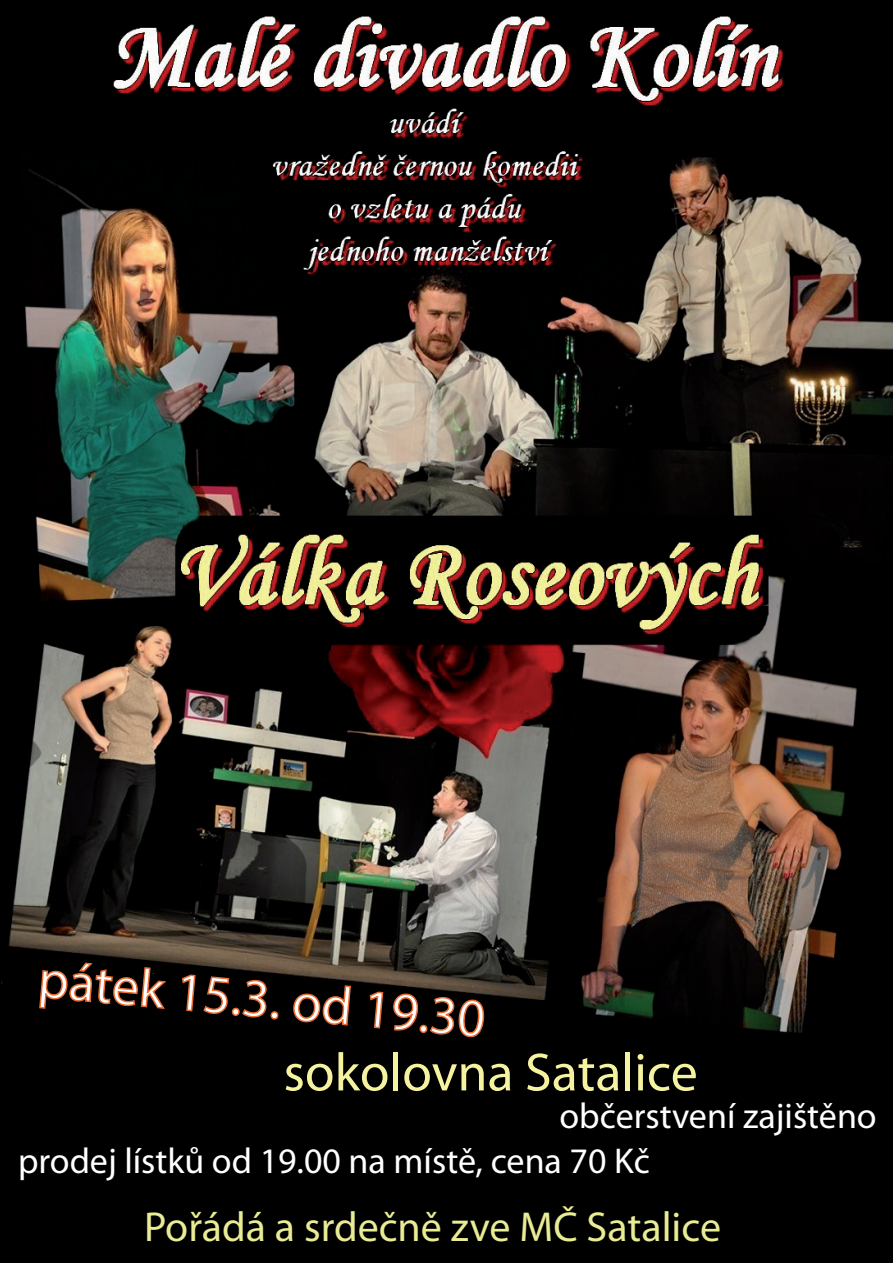
<style>
.page{position:relative;width:893px;height:1263px;background:#fff}
.page>*{position:absolute;margin:0;border:0;box-sizing:border-box;transform-origin:0 0}
.t1{font:54px "Myriad Pro";color:#fff}
.t2{font:54px "Myriad Pro";color:#f5f39f}
.t3{font:42px "Myriad Pro";color:#e9ec94}
.t4{font:36px "Myriad Pro";color:#fff}
</style>
<div class="page">
<img style="left:0;top:0;width:893px;height:1263px">
<svg style="left:38px;top:961px;width:130px;height:59px;background:#231007"></svg>
<svg style="left:181px;top:974px;width:15px;height:38px"></svg>
<svg style="left:202px;top:975px;width:28px;height:40px"></svg>
<div style="left:232px;top:1007px;width:8px;height:9px;border:2px solid #e86d33;border-radius:50%"></div>
<svg style="left:241px;top:979px;width:27px;height:40px"></svg>
<div style="left:270px;top:1011px;width:9px;height:9px;border:2px solid #e86d33;border-radius:50%"></div>
<svg style="left:292px;top:975px;width:60px;height:51px;background:#2a150b"></svg>
<svg style="left:369px;top:991px;width:15px;height:38px"></svg>
<svg style="left:392px;top:992px;width:28px;height:39px"></svg>
<div style="left:419px;top:1024px;width:9px;height:9px;border:2px solid #e86d33;border-radius:50%"></div>
<svg style="left:429px;top:996px;width:57px;height:43px;background:#2d1509"></svg>
<h1 class="t1" style="left:41px;top:946px;width:450px;rotate:5deg">pátek 15.3. od 19.30</h1>
<h1 class="t2" style="left:284px;top:1039px;width:416px">sokolovna Satalice</h1>
<p class="t4" style="left:560px;top:1094px;width:319px">občerstvení zajištěno</p>
<p class="t4" style="left:18px;top:1139px;width:633px">prodej lístků od 19.00 na místě, cena 70 Kč</p>
<p class="t3" style="left:144px;top:1201px;width:578px">Pořádá a srdečně zve MČ Satalice</p>
</div>
